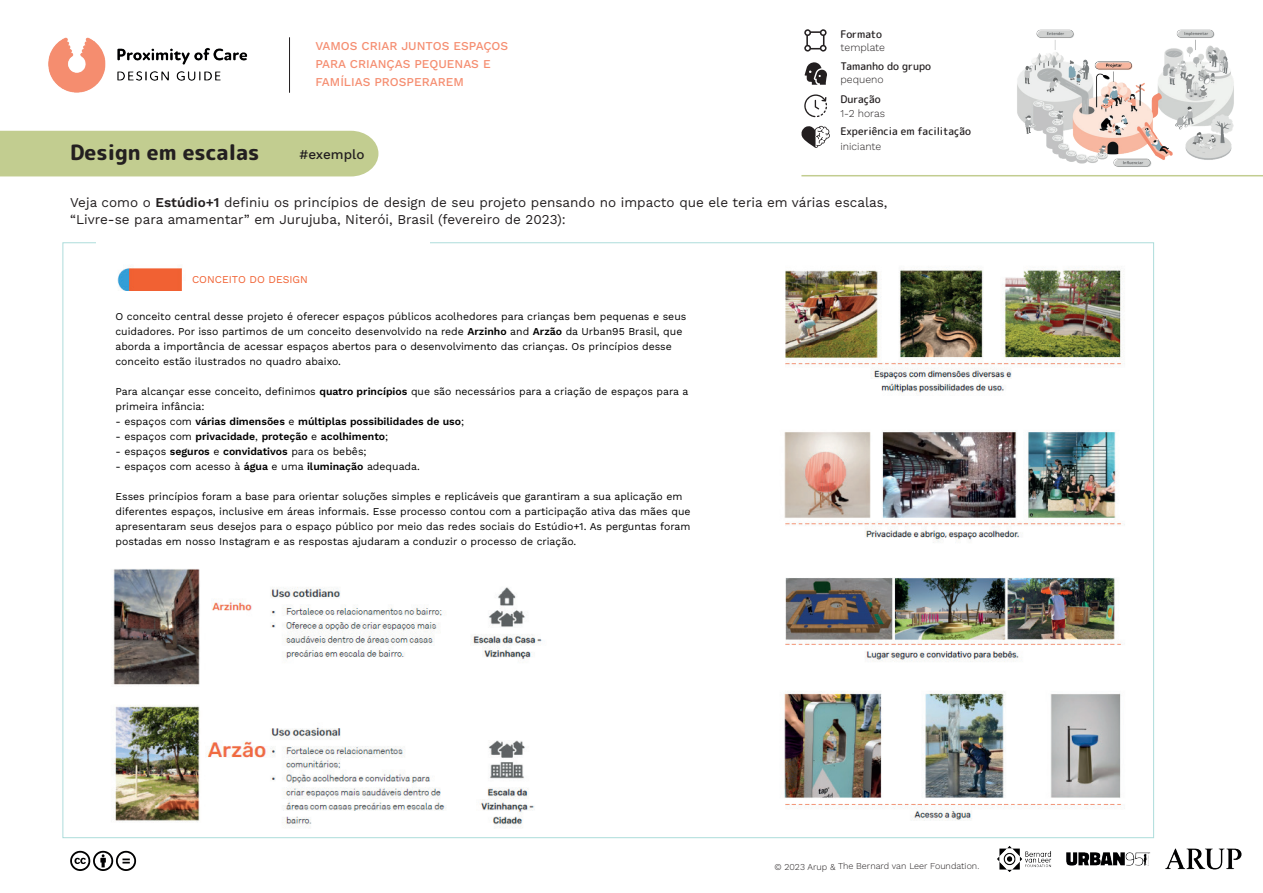
<style>
.page{position:relative;width:1263px;height:893px;background:#fff}
.page>*{position:absolute;margin:0;border:0;box-sizing:border-box;transform-origin:0 0}
.t1{font:800 21px "Rounded Mplus 1 c";color:#231f20}
.t2{font:13.5px/16.5px "Work Sans";color:#231f20}
.t3{font:500 13.5px "Work Sans";color:#231f20}
.t4{font:500 12px/18px "Work Sans";color:#f58d70}
.t5{font:10.5px/15px "Work Sans";color:#000}
.t6{font:600 10.5px "Work Sans";color:#000}
.t7{font:500 10.5px "Rounded Mplus 1 c";color:#231f20}
.t8{font:300 10.5px "Work Sans";color:#231f20}
.t9{font:10.5px "Work Sans";color:#f06031}
.t10{font:300 9px "Work Sans";letter-spacing:-.005em;color:#231f20}
.s1{font-weight:600}
.s2{font-weight:400}
</style>
<div class="page">
<img style="left:48px;top:37px;width:200px;height:56px">
<svg style="left:804px;top:94px;width:23px;height:23px"></svg>
<svg style="left:805px;top:62px;width:22px;height:23px"></svg>
<svg style="left:801px;top:126px;width:29px;height:22px"></svg>
<svg style="left:804px;top:29px;width:22px;height:23px"></svg>
<hr style="left:289px;top:37px;width:1px;height:56px;background:#231f20">
<div style="left:0;top:131px;width:378px;height:45px;background:#c2cd90"></div>
<hr style="left:801px;top:175px;width:462px;height:1px;background:#c2cd90">
<svg style="left:70px;top:851px;width:66px;height:20px"></svg>
<img style="left:997px;top:846px;width:245px;height:26px">
<img style="left:117px;top:268px;width:65px;height:23px">
<img style="left:1017px;top:29px;width:217px;height:138px">
<img style="left:113px;top:569px;width:429px;height:259px">
<img style="left:784px;top:267px;width:341px;height:554px">
<h1 class="t1" style="left:70px;top:138px;width:191px">Design em escalas</h1>
<p class="t4" style="left:315px;top:37px;width:194px">VAMOS CRIAR JUNTOS ESPAÇOS<br>PARA CRIANÇAS PEQUENAS E<br>FAMÍLIAS PROSPERAREM</p>
<p class="t3" style="left:300px;top:144px;width:66px">#exemplo</p>
<p class="t7" style="left:840px;top:27px;width:43px">Formato</p>
<p class="t8" style="left:840px;top:40px;width:46px">template</p>
<p class="t8" style="left:840px;top:72px;width:45px">pequeno</p>
<p class="t8" style="left:840px;top:105px;width:46px">1-2 horas</p>
<p class="t8" style="left:840px;top:139px;width:42px">iniciante</p>
<p class="t7" style="left:840px;top:59px;width:92px">Tamanho do grupo</p>
<p class="t7" style="left:840px;top:92px;width:42px">Duração</p>
<p class="t7" style="left:840px;top:124px;width:132px">Experiência em facilitação</p>
<p class="t2" style="left:70px;top:194px;width:819px">Veja como o <span class="s1">Estúdio+1</span> definiu os princípios de design de seu projeto pensando no impacto que ele teria em várias escalas, “Livre-se para amamentar” em Jurujuba, Niterói, Brasil (fevereiro de 2023):</p>
<p class="t9" style="left:192px;top:272px;width:117px">CONCEITO DO DESIGN</p>
<p class="t5" style="left:115px;top:308px;width:572px">O conceito central desse projeto é oferecer espaços públicos acolhedores para crianças bem pequenas e seus cuidadores. Por isso partimos de um conceito desenvolvido na rede <span class="s1">Arzinho</span> and <span class="s1">Arzão</span> da Urban95 Brasil, que aborda a importância de acessar espaços abertos para o desenvolvimento das crianças. Os princípios desse conceito estão ilustrados no quadro abaixo.</p>
<p class="t5" style="left:115px;top:383px;width:574px">Para alcançar esse conceito, definimos <span class="s1">quatro princípios</span> que são necessários para a criação de espaços para a primeira infância:</p>
<p class="t6" style="left:115px;top:413px;width:350px"><span class="s2">- espaços com</span> várias dimensões <span class="s2">e</span> múltiplas possibilidades de uso<span class="s2">;</span></p>
<p class="t6" style="left:115px;top:428px;width:274px"><span class="s2">- espaços com</span> privacidade<span class="s2">,</span> proteção <span class="s2">e</span> acolhimento<span class="s2">;</span></p>
<p class="t5" style="left:115px;top:443px;width:253px">- espaços <span class="s1">seguros</span> e <span class="s1">convidativos</span> para os bebês;</p>
<p class="t5" style="left:115px;top:458px;width:306px">- espaços com acesso à <span class="s1">água</span> e uma <span class="s1">iluminação</span> adequada.</p>
<p class="t5" style="left:115px;top:488px;width:577px">Esses princípios foram a base para orientar soluções simples e replicáveis que garantiram a sua aplicação em diferentes espaços, inclusive em áreas informais. Esse processo contou com a participação ativa das mães que apresentaram seus desejos para o espaço público por meio das redes sociais do Estúdio+1. As perguntas foram postadas em nosso Instagram e as respostas ajudaram a conduzir o processo de criação.</p>
<p class="t10" style="left:774px;top:859px;width:206px">© 2023 Arup &amp; The Bernard van Leer Foundation.</p>
</div>
